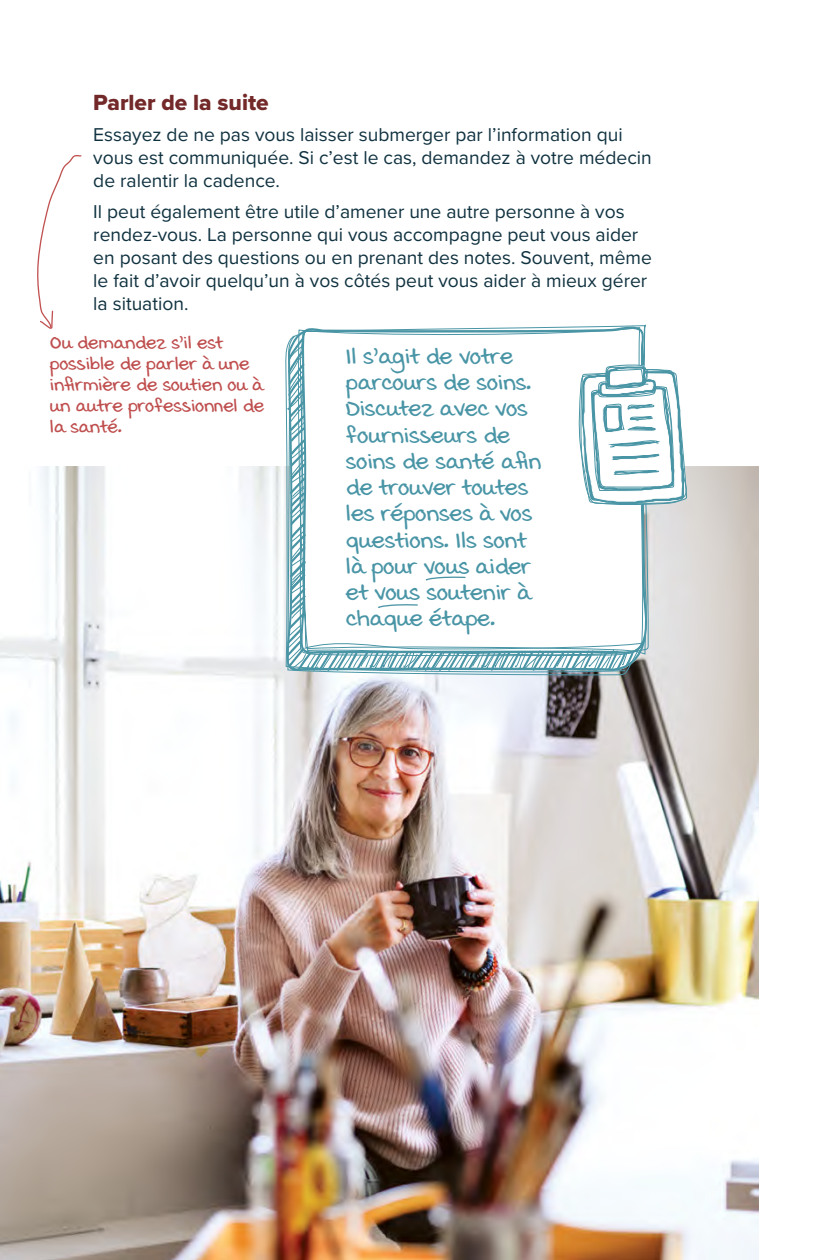
<style>
.page{position:relative;width:819px;height:1260px;background:#fff}
.page>*{position:absolute;margin:0;border:0;box-sizing:border-box;transform-origin:0 0}
.t1{font:700 26.25px/26.2px "Swister";color:#4995a6}
.t2{font:22.75px "Proxima Nova Extrabld";color:#732929}
.t3{font:700 21px/21px "Swister";color:#bf4e4e}
.t4{font:19.25px/23.1px "Proxima Nova";color:#103240}
</style>
<div class="page">
<img style="left:0;top:466px;width:759px;height:794px">
<svg style="left:37px;top:155px;width:45px;height:174px"></svg>
<svg style="left:297px;top:324px;width:352px;height:354px"></svg>
<svg style="left:287px;top:338px;width:400px;height:336px"></svg>
<p class="t2" style="left:93px;top:85px;width:177px">Parler de la suite</p>
<p class="t4" style="left:93px;top:122px;width:560px">Essayez de ne pas vous laisser submerger par l’information qui vous est communiquée. Si c’est le cas, demandez à votre médecin de ralentir la cadence.</p>
<p class="t4" style="left:93px;top:199px;width:560px">Il peut également être utile d’amener une autre personne à vos rendez-vous. La personne qui vous accompagne peut vous aider en posant des questions ou en prenant des notes. Souvent, même le fait d’avoir quelqu’un à vos côtés peut vous aider à mieux gérer la situation.</p>
<p class="t3" style="left:50px;top:332px;width:216px">Ou demandez s’il est possible de parler à une infirmière de soutien ou à un autre professionnel de la santé.</p>
<h1 class="t1" style="left:346px;top:343px;width:197px">Il s’agit de votre parcours de soins.<br>Discutez avec vos fournisseurs de soins de santé afin de trouver toutes les réponses à vos questions. Ils sont là pour vous aider et vous soutenir à chaque étape.</h1>
</div>
